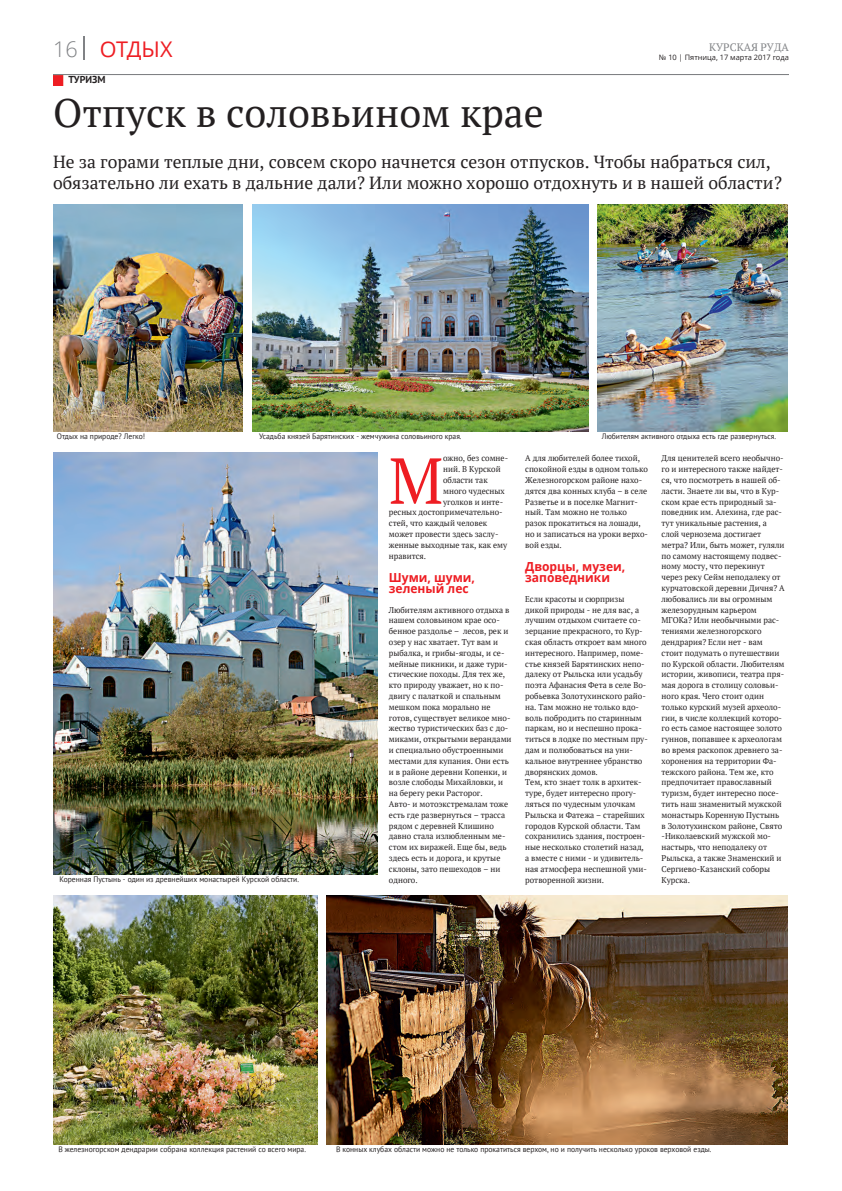
<style>
.page{position:relative;width:842px;height:1191px;background:#fff}
.page>*{position:absolute;margin:0;border:0;box-sizing:border-box;transform-origin:0 0}
.t1{font:64.8px "PT Serif";color:#ee1d23;scale:.96 1}
.t2{font:39.6px "PT Serif";color:#231f20}
.t3{font:21.6px "Open Sans";color:#ee1d23}
.t4{font:17.5px/21.6px "PT Serif";color:#231f20}
.t5{font:700 12.5px/10.8px "Open Sans";color:#ee1d23;scale:.96 1}
.t6{font:10.8px "PT Serif";color:#808285}
.t7{font:700 10.1px "PT Sans";color:#231f20}
.t8{font:8.4px/10.8px "PT Serif";color:#231f20;scale:.96 1}
.t9{font:7.9px "PT Sans";color:#231f20;scale:.96 1}
.t10{font:7.4px "Open Sans";color:#231f20}
.s1{color:#808285}
</style>
<div class="page">
<svg style="left:83px;top:36px;width:1px;height:23px"></svg>
<img style="left:53px;top:75px;width:11px;height:11px">
<img style="left:53px;top:204px;width:190px;height:227px">
<img style="left:252px;top:204px;width:336px;height:227px">
<img style="left:598px;top:204px;width:189px;height:227px">
<img style="left:53px;top:453px;width:324px;height:421px">
<img style="left:53px;top:896px;width:264px;height:248px">
<img style="left:327px;top:896px;width:460px;height:248px">
<h3 class="t3" style="left:53px;top:34px;width:121px"><span class="s1">16</span> ОТДЫХ</h3>
<p class="t6" style="left:709px;top:40px;width:81px">КУРСКАЯ РУДА</p>
<p class="t10" style="left:659px;top:52px;width:132px">№ 10 | Пятница, 17 марта 2017 года</p>
<p class="t7" style="left:69px;top:74px;width:38px">ТУРИЗМ</p>
<h2 class="t2" style="left:53px;top:87px;width:492px">Отпуск в соловьином крае</h2>
<h3 class="t4" style="left:53px;top:150px;width:730px">Не за горами теплые дни, совсем скоро начнется сезон отпусков. Чтобы набраться сил, обязательно ли ехать в дальние дали? Или можно хорошо отдохнуть и в нашей области?</h3>
<p class="t9" style="left:57px;top:432px;width:93px">Отдых на природе? Легко!</p>
<p class="t9" style="left:259px;top:432px;width:212px">Усадьба князей Барятинских - жемчужина соловьиного края.</p>
<p class="t9" style="left:602px;top:432px;width:183px">Любителям активного отдыха есть где развернуться.</p>
<p class="t9" style="left:60px;top:875px;width:251px">Коренная Пустынь - один из древнейших монастырей Курской области.</p>
<h1 class="t1" style="left:389px;top:438px;width:58px">М</h1>
<p class="t8" style="left:443px;top:453px;width:69px">ожно, без сомне-</p>
<p class="t8" style="left:443px;top:464px;width:61px">ний. В Курской</p>
<p class="t8" style="left:443px;top:474px;width:48px">области так</p>
<p class="t8" style="left:443px;top:485px;width:66px">много чудесных</p>
<p class="t8" style="left:443px;top:496px;width:64px">уголков и инте-</p>
<p class="t8" style="left:389px;top:507px;width:120px">ресных достопримечательно-</p>
<p class="t8" style="left:389px;top:518px;width:104px">стей, что каждый человек</p>
<p class="t8" style="left:389px;top:528px;width:116px">может провести здесь заслу-</p>
<p class="t8" style="left:389px;top:539px;width:125px">женные выходные так, как ему</p>
<p class="t8" style="left:389px;top:550px;width:40px">нравится.</p>
<h3 class="t5" style="left:389px;top:572px;width:91px">Шуми, шуми, зеленый лес</h3>
<p class="t8" style="left:389px;top:604px;width:129px">Любителям активного отдыха в нашем соловьином крае осо&shy;бенное раздолье – лесов, рек и озер у нас хватает. Тут вам и рыбалка, и грибы-ягоды, и се&shy;мейные пикники, и даже тури&shy;стические походы. Для тех же, кто природу уважает, но к по&shy;двигу с палаткой и спальным мешком пока морально не готов, существует великое мно&shy;жество туристических баз с до&shy;миками, открытыми верандами и специально обустроенными местами для купания. Они есть и в районе деревни Копенки, и возле слободы Михайловки, и на берегу реки Расторог.<br>Авто- и мотоэкстремалам тоже есть где развернуться – трасса рядом с деревней Клишино давно стала излюбленным ме&shy;стом их виражей. Еще бы, ведь здесь есть и дорога, и крутые склоны, зато пешеходов – ни одного.</p>
<p class="t8" style="left:525px;top:453px;width:129px">А для любителей более тихой, спокойной езды в одном только<br>Железногорском районе нахо&shy;дятся два конных клуба – в селе<br>Разветье и в поселке Магнит&shy;ный. Там можно не только разок прокатиться на лошади, но и записаться на уроки верхо&shy;вой езды.</p>
<h3 class="t5" style="left:525px;top:561px;width:106px">Дворцы, музеи, заповедники</h3>
<p class="t8" style="left:525px;top:593px;width:129px">Если красоты и сюрпризы дикой природы - не для вас, а лучшим отдыхом считаете со&shy;зерцание прекрасного, то Кур&shy;ская область откроет вам много интересного. Например, поме&shy;стье князей Барятинских непо&shy;далеку от Рыльска или усадьбу поэта Афанасия Фета в селе Во&shy;робьевка Золотухинского райо&shy;на. Там можно не только вдо&shy;воль побродить по старинным паркам, но и неспешно прока&shy;титься в лодке по местным пру&shy;дам и полюбоваться на уни&shy;кальное внутреннее убранство дворянских домов.<br>Тем, кто знает толк в архитек&shy;туре, будет интересно прогу&shy;ляться по чудесным улочкам<br>Рыльска и Фатежа – старейших городов Курской области. Там сохранились здания, построен&shy;ные несколько столетий назад, а вместе с ними - и удивитель&shy;ная атмосфера неспешной уми&shy;ротворенной жизни.</p>
<p class="t8" style="left:662px;top:453px;width:130px">Для ценителей всего необычно&shy;го и интересного также найдет&shy;ся, что посмотреть в нашей об&shy;ласти. Знаете ли вы, что в Кур&shy;ском крае есть природный за&shy;поведник им. Алехина, где рас&shy;тут уникальные растения, а слой чернозема достигает метра? Или, быть может, гуляли по самому настоящему подвес&shy;ному мосту, что перекинут через реку Сейм неподалеку от курчатовской деревни Дичня? А любовались ли вы огромным железорудным карьером<br>МГОКа? Или необычными рас&shy;тениями железногорского дендрария? Если нет - вам стоит подумать о путешествии по Курской области. Любителям истории, живописи, театра пря&shy;мая дорога в столицу соловьи&shy;ного края. Чего стоит один только курский музей археоло&shy;гии, в числе коллекций которо&shy;го есть самое настоящее золото гуннов, попавшее к археологам во время раскопок древнего за&shy;хоронения на территории Фа&shy;тежского района. Тем же, кто предпочитает православный туризм, будет интересно посе&shy;тить наш знаменитый мужской монастырь Коренную Пустынь в Золотухинском районе, Свято -Николаевский мужской мо&shy;настырь, что неподалеку от<br>Рыльска, а также Знаменский и<br>Сергиево-Казанский соборы<br>Курска.</p>
<p class="t9" style="left:58px;top:1145px;width:259px">В железногорском дендрарии собрана коллекция растений со всего мира.</p>
<p class="t9" style="left:336px;top:1145px;width:393px">В конных клубах области можно не только прокатиться верхом, но и получить несколько уроков верховой езды.</p>
</div>
